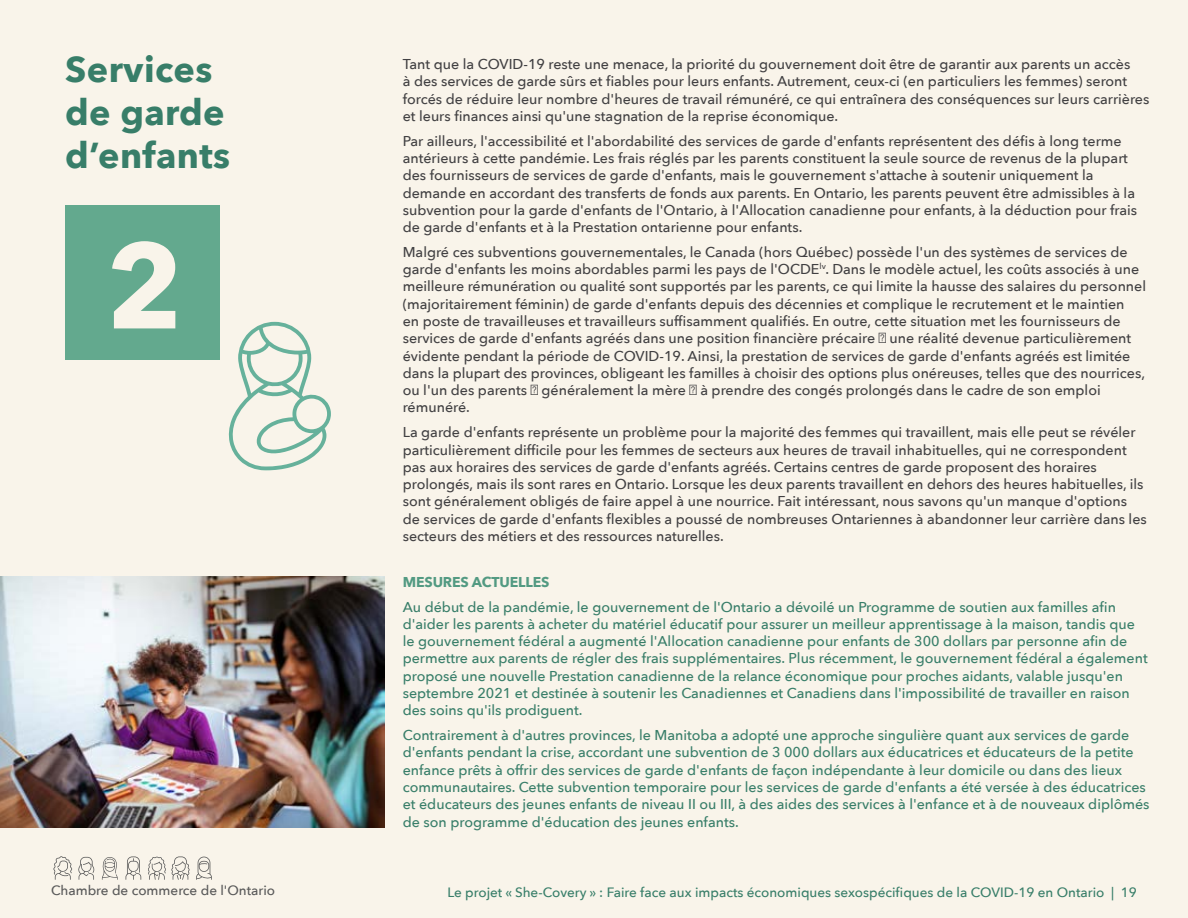
<style>
.page{position:relative;width:1188px;height:918px;background:#f9f4ea}
.page>*{position:absolute;margin:0;border:0;box-sizing:border-box;transform-origin:0 0}
.t1{font:700 120px "Avenir Next";color:#f9f4ea}
.t2{font:700 36px/43.2px "Avenir Next";letter-spacing:.01em;color:#387e69}
.t3{font:500 14.25px/17.2px "Avenir Next";color:#414042}
.t4{font:500 14.25px/17.2px "Avenir Next";color:#387e69}
.t5{font:700 14.25px "Avenir Next";letter-spacing:-.01em;color:#539a82}
.t6{font:500 13.5px "Avenir Next";color:#387e69}
.t7{font:500 13.5px "Avenir Next";color:#595959}
</style>
<div class="page">
<svg style="left:78px;top:857px;width:17px;height:23px"></svg>
<svg style="left:102px;top:857px;width:16px;height:23px"></svg>
<svg style="left:53px;top:856px;width:19px;height:24px"></svg>
<svg style="left:148px;top:856px;width:42px;height:24px"></svg>
<svg style="left:126px;top:856px;width:15px;height:24px"></svg>
<svg style="left:196px;top:857px;width:16px;height:23px"></svg>
<img style="left:0;top:576px;width:385px;height:252px">
<div style="left:65px;top:205px;width:155px;height:155px;background:#63a98e"></div>
<svg style="left:228px;top:322px;width:103px;height:148px"></svg>
<h2 class="t2" style="left:65px;top:47px;width:166px">Services de garde d’enfants</h2>
<h1 class="t1" style="left:106px;top:183px;width:79px">2</h1>
<p class="t3" style="left:403px;top:55px;width:748px">Tant que la COVID-19 reste une menace, la priorité du gouvernement doit être de garantir aux parents un accès<br>à des services de garde sûrs et fiables pour leurs enfants. Autrement, ceux-ci (en particuliers les femmes) seront forcés de réduire leur nombre d'heures de travail rémunéré, ce qui entraînera des conséquences sur leurs carrières et leurs finances ainsi qu'une stagnation de la reprise économique.</p>
<p class="t3" style="left:403px;top:132px;width:736px">Par ailleurs, l'accessibilité et l'abordabilité des services de garde d'enfants représentent des défis à long terme antérieurs à cette pandémie. Les frais réglés par les parents constituent la seule source de revenus de la plupart des fournisseurs de services de garde d'enfants, mais le gouvernement s'attache à soutenir uniquement la demande en accordant des transferts de fonds aux parents. En Ontario, les parents peuvent être admissibles à la subvention pour la garde d'enfants de l'Ontario, à l'Allocation canadienne pour enfants, à la déduction pour frais de garde d'enfants et à la Prestation ontarienne pour enfants.</p>
<p class="t3" style="left:403px;top:243px;width:745px">Malgré ces subventions gouvernementales, le Canada (hors Québec) possède l'un des systèmes de services de garde d'enfants les moins abordables parmi les pays de l'OCDE<sup>lv</sup>. Dans le modèle actuel, les coûts associés à une meilleure rémunération ou qualité sont supportés par les parents, ce qui limite la hausse des salaires du personnel (majoritairement féminin) de garde d'enfants depuis des décennies et complique le recrutement et le maintien<br>en poste de travailleuses et travailleurs suffisamment qualifiés. En outre, cette situation met les fournisseurs de services de garde d'enfants agréés dans une position financière précaire une réalité devenue particulièrement évidente pendant la période de COVID-19. Ainsi, la prestation de services de garde d'enfants agréés est limitée dans la plupart des provinces, obligeant les familles à choisir des options plus onéreuses, telles que des nourrices, ou l'un des parents généralement la mère à prendre des congés prolongés dans le cadre de son emploi rémunéré.</p>
<p class="t3" style="left:403px;top:423px;width:746px">La garde d'enfants représente un problème pour la majorité des femmes qui travaillent, mais elle peut se révéler particulièrement difficile pour les femmes de secteurs aux heures de travail inhabituelles, qui ne correspondent pas aux horaires des services de garde d'enfants agréés. Certains centres de garde proposent des horaires prolongés, mais ils sont rares en Ontario. Lorsque les deux parents travaillent en dehors des heures habituelles, ils sont généralement obligés de faire appel à une nourrice. Fait intéressant, nous savons qu'un manque d'options de services de garde d'enfants flexibles a poussé de nombreuses Ontariennes à abandonner leur carrière dans les secteurs des métiers et des ressources naturelles.</p>
<p class="t5" style="left:403px;top:569px;width:148px">MESURES ACTUELLES</p>
<p class="t4" style="left:403px;top:598px;width:746px">Au début de la pandémie, le gouvernement de l'Ontario a dévoilé un Programme de soutien aux familles afin d'aider les parents à acheter du matériel éducatif pour assurer un meilleur apprentissage à la maison, tandis que le gouvernement fédéral a augmenté l'Allocation canadienne pour enfants de 300 dollars par personne afin de permettre aux parents de régler des frais supplémentaires. Plus récemment, le gouvernement fédéral a également proposé une nouvelle Prestation canadienne de la relance économique pour proches aidants, valable jusqu'en septembre 2021 et destinée à soutenir les Canadiennes et Canadiens dans l'impossibilité de travailler en raison des soins qu'ils prodiguent.</p>
<p class="t4" style="left:403px;top:726px;width:748px">Contrairement à d'autres provinces, le Manitoba a adopté une approche singulière quant aux services de garde d'enfants pendant la crise, accordant une subvention de 3 000 dollars aux éducatrices et éducateurs de la petite enfance prêts à offrir des services de garde d'enfants de façon indépendante à leur domicile ou dans des lieux communautaires. Cette subvention temporaire pour les services de garde d'enfants a été versée à des éducatrices et éducateurs des jeunes enfants de niveau II ou III, à des aides des services à l'enfance et à de nouveaux diplômés de son programme d'éducation des jeunes enfants.</p>
<p class="t7" style="left:51px;top:879px;width:226px">Chambre de commerce de l'Ontario</p>
<p class="t6" style="left:448px;top:881px;width:691px">Le projet « She-Covery » : Faire face aux impacts économiques sexospécifiques de la COVID-19 en Ontario | 19</p>
</div>
